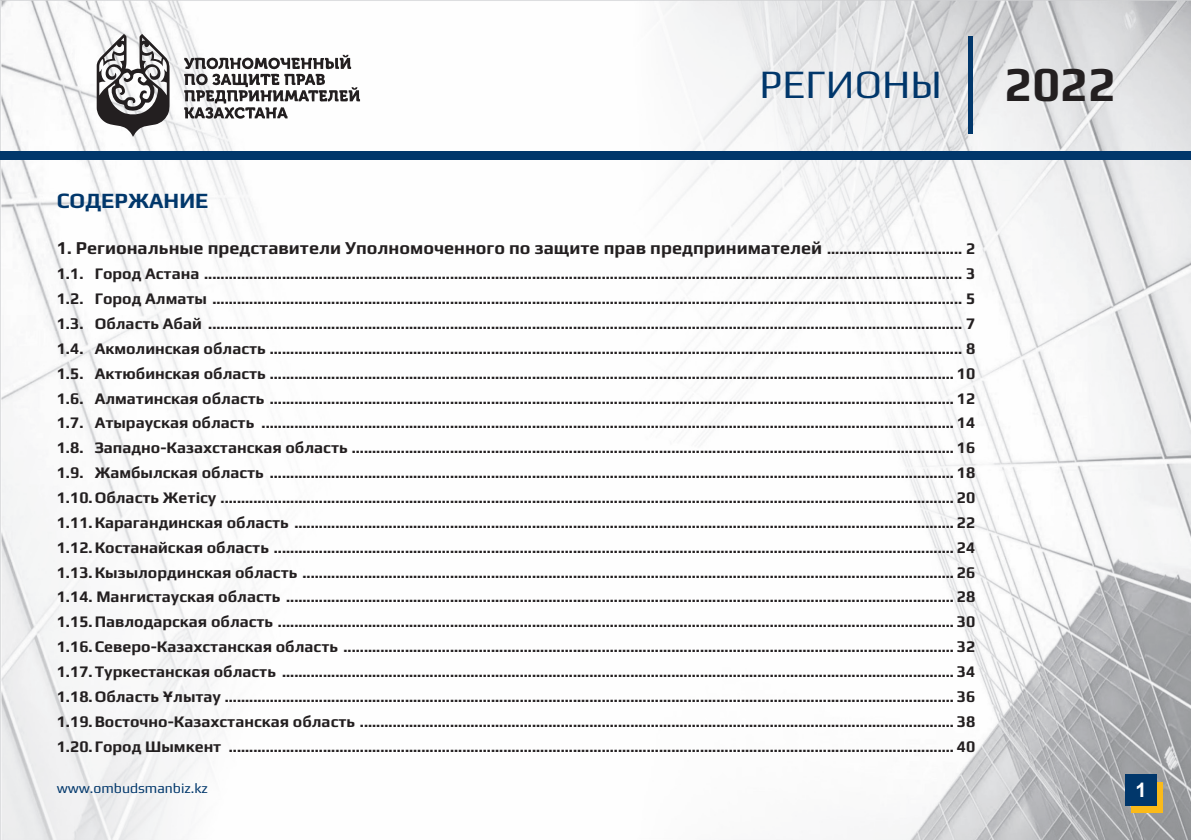
<style>
.page{position:relative;width:1191px;height:840px;background:#fff}
.page>*{position:absolute;margin:0;border:0;box-sizing:border-box;transform-origin:0 0}
.t1{font:700 48px "Play";color:#231f20}
.t2{font:40px "Play";color:#01376b}
.t3{font:700 21.6px "Play";color:#01376b}
.t4{font:700 20px "Arial";color:#fff}
.t5{font:700 18px "Play";color:#231f20}
.t6{font:700 16px/24.8px "Play";color:#231f20;text-align:justify}
.t7{font:14px "Play";color:#01376b}
.s1{font-size:16px}
</style>
<div class="page">
<img style="left:0;top:0;width:1191px;height:839px">
<div style="left:0;top:151px;width:1191px;height:9px;background:#01376b"></div>
<hr style="left:968px;top:37px;width:4px;height:97px;background:#01376b">
<svg style="left:1131px;top:781px;width:31px;height:31px"></svg>
<div style="left:1125px;top:774px;width:31px;height:31px;background:#01376b"></div>
<svg style="left:97px;top:34px;width:72px;height:103px"></svg>
<svg style="left:184px;top:55px;width:176px;height:66px"></svg>
<h2 class="t2" style="left:759px;top:57px;width:184px">РЕГИОНЫ</h2>
<h1 class="t1" style="left:1004px;top:50px;width:113px">2022</h1>
<h3 class="t3" style="left:57px;top:185px;width:153px">СОДЕРЖАНИЕ</h3>
<p class="t5" style="left:57px;top:235px;width:920px">1. Региональные представители Уполномоченного по защите прав предпринимателей <span class="s1">................................. 2</span></p>
<p class="t6" style="left:57px;top:260px;width:920px">1.1. Город Астана ......................................................................................................................................................................................... 3<br>1.2. Город Алматы ....................................................................................................................................................................................... 5<br>1.3. Область Абай ........................................................................................................................................................................................ 7<br>1.4. Акмолинская область ......................................................................................................................................................................... 8<br>1.5. Актюбинская область ....................................................................................................................................................................... 10<br>1.6. Алматинская область ....................................................................................................................................................................... 12<br>1.7. Атырауская область ......................................................................................................................................................................... 14<br>1.8. Западно-Казахстанская область ................................................................................................................................................... 16<br>1.9. Жамбылская область ....................................................................................................................................................................... 18<br>1.10.Область Жетісу ................................................................................................................................................................................... 20<br>1.11.Карагандинская область ................................................................................................................................................................. 22<br>1.12.Костанайская область ...................................................................................................................................................................... 24<br>1.13.Кызылординская область ............................................................................................................................................................... 26<br>1.14. Мангистауская область ................................................................................................................................................................... 28<br>1.15.Павлодарская область ..................................................................................................................................................................... 30<br>1.16.Северо-Казахстанская область ..................................................................................................................................................... 32<br>1.17.Туркестанская область .................................................................................................................................................................... 34<br>1.18.Область Ұлытау .................................................................................................................................................................................. 36<br>1.19.Восточно-Казахстанская область ................................................................................................................................................. 38<br>1.20.Город Шымкент ................................................................................................................................................................................. 40</p>
<p class="t7" style="left:57px;top:778px;width:153px">www.ombudsmanbiz.kz</p>
<p class="t4" style="left:1135px;top:775px;width:13px">1</p>
</div>
